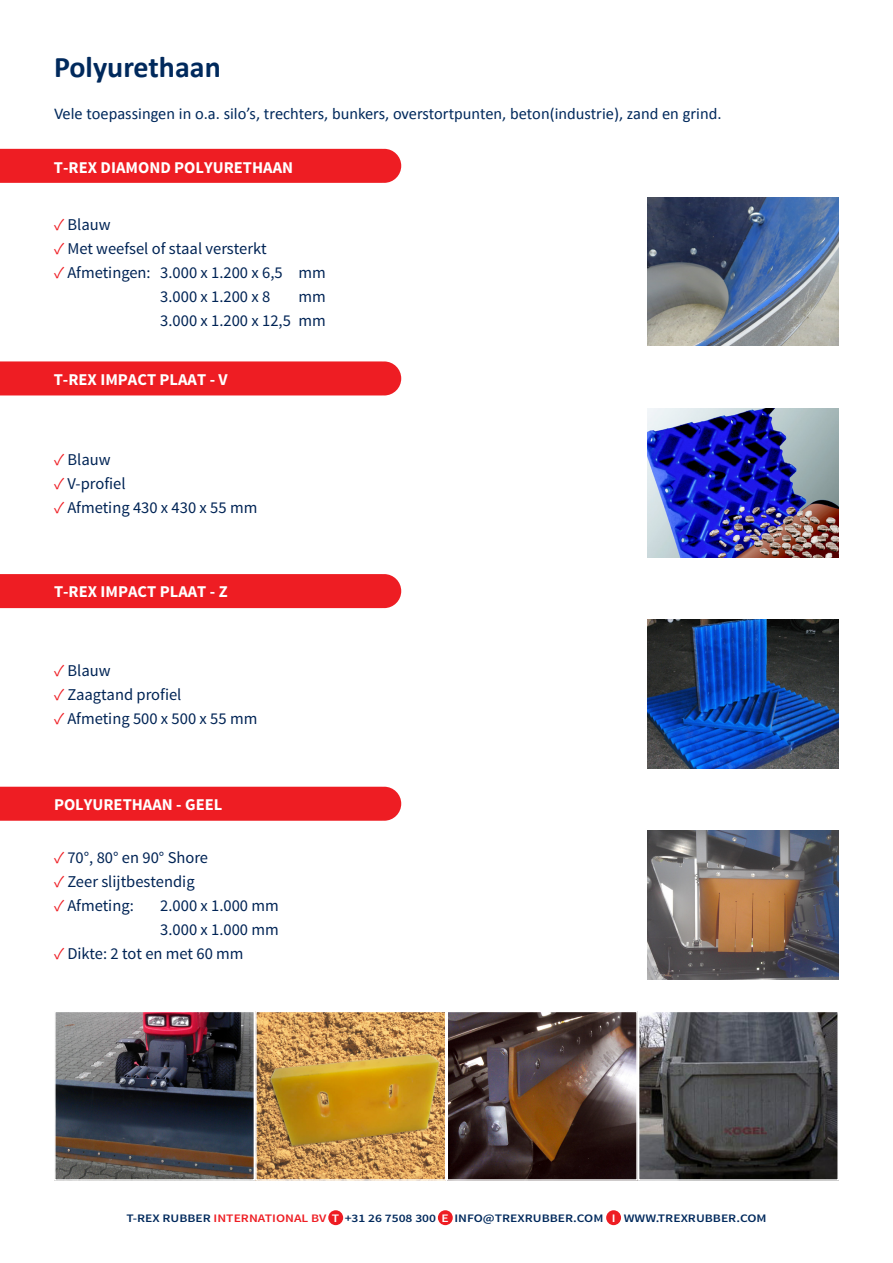
<style>
.page{position:relative;width:893px;height:1263px;background:#fff}
.page>*{position:absolute;margin:0;border:0;box-sizing:border-box;transform-origin:0 0}
.t1{font:700 30px "Calibri";color:#00295c}
.t2{font:16.5px "Source Sans Pro";color:#002455}
.t3{font:16.5px "Calibri";color:#00295c}
.Kopregels{font:700 16.5px "Source Sans Pro";color:#fff}
.t4{font:600 11.55px "Source Sans Pro";color:#00295c;scale:1.18 1}
.s1{color:#ee1d23}
.s2{color:#fff}
</style>
<div class="page">
<img style="left:57px;top:1014px;width:195px;height:164px">
<div style="left:54px;top:1011px;width:201px;height:170px;border:2px solid #fff"></div>
<img style="left:258px;top:1014px;width:377px;height:164px">
<div style="left:255px;top:1011px;width:191px;height:170px;border:2px solid #fff"></div>
<div style="left:446px;top:1011px;width:192px;height:170px;border:2px solid #fff"></div>
<img style="left:641px;top:1014px;width:195px;height:164px">
<div style="left:638px;top:1011px;width:201px;height:170px;border:2px solid #fff"></div>
<img style="left:648px;top:197px;width:190px;height:149px">
<img style="left:648px;top:408px;width:191px;height:149px">
<img style="left:647px;top:619px;width:191px;height:149px">
<img style="left:647px;top:831px;width:191px;height:148px">
<div style="left:328px;top:1210px;width:15px;height:15px;background:#ee1d23;border-radius:50%"></div>
<div style="left:438px;top:1210px;width:15px;height:15px;background:#ee1d23;border-radius:50%"></div>
<div style="left:606px;top:1210px;width:15px;height:15px;background:#ee1d23;border-radius:50%"></div>
<div style="left:0;top:149px;width:401px;height:34px;background:#ee1d23"></div>
<div style="left:0;top:361px;width:401px;height:34px;background:#ee1d23"></div>
<div style="left:0;top:574px;width:401px;height:34px;background:#ee1d23"></div>
<div style="left:0;top:787px;width:401px;height:34px;background:#ee1d23"></div>
<p class="t1" style="left:54px;top:47px;width:168px">Polyurethaan</p>
<p class="t3" style="left:54px;top:103px;width:669px">Vele toepassingen in o.a. silo’s, trechters, bunkers, overstortpunten, beton(industrie), zand en grind.</p>
<p class="Kopregels" style="left:54px;top:157px;width:241px">T-REX DIAMOND POLYURETHAAN</p>
<p class="t2" style="left:54px;top:214px;width:58px"><span class="s1">✓</span> Blauw</p>
<p class="t2" style="left:54px;top:238px;width:214px"><span class="s1">✓</span> Met weefsel of staal versterkt</p>
<p class="t2" style="left:54px;top:262px;width:273px"><span class="s1">✓</span> Afmetingen: 3.000 x 1.200 x 6,5 mm</p>
<p class="t2" style="left:160px;top:286px;width:112px">3.000 x 1.200 x 8</p>
<p class="t2" style="left:298px;top:286px;width:29px">mm</p>
<p class="t2" style="left:160px;top:310px;width:167px">3.000 x 1.200 x 12,5 mm</p>
<p class="Kopregels" style="left:54px;top:369px;width:175px">T-REX IMPACT PLAAT - V</p>
<p class="t2" style="left:54px;top:449px;width:58px"><span class="s1">✓</span> Blauw</p>
<p class="t2" style="left:54px;top:473px;width:73px"><span class="s1">✓</span> V-profiel</p>
<p class="t2" style="left:54px;top:497px;width:205px"><span class="s1">✓</span> Afmeting 430 x 430 x 55 mm</p>
<p class="Kopregels" style="left:54px;top:581px;width:175px">T-REX IMPACT PLAAT - Z</p>
<p class="t2" style="left:54px;top:660px;width:58px"><span class="s1">✓</span> Blauw</p>
<p class="t2" style="left:54px;top:684px;width:129px"><span class="s1">✓</span> Zaagtand profiel</p>
<p class="t2" style="left:54px;top:708px;width:205px"><span class="s1">✓</span> Afmeting 500 x 500 x 55 mm</p>
<p class="Kopregels" style="left:54px;top:794px;width:170px">POLYURETHAAN - GEEL</p>
<p class="t2" style="left:54px;top:847px;width:156px"><span class="s1">✓</span> 70°, 80° en 90° Shore</p>
<p class="t2" style="left:54px;top:871px;width:142px"><span class="s1">✓</span> Zeer slijtbestendig</p>
<p class="t2" style="left:54px;top:895px;width:81px"><span class="s1">✓</span> Afmeting:</p>
<p class="t2" style="left:160px;top:895px;width:120px">2.000 x 1.000 mm</p>
<p class="t2" style="left:160px;top:919px;width:120px">3.000 x 1.000 mm</p>
<p class="t2" style="left:54px;top:943px;width:191px"><span class="s1">✓</span> Dikte: 2 tot en met 60 mm</p>
<p class="t4" style="left:126px;top:1211px;width:544px">T-REX RUBBER <span class="s1">INTERNATIONAL BV</span> <span class="s2">T</span> +31 26 7508 300 <span class="s2">E</span> INFO@TREXRUBBER.COM <span class="s2">I</span> WWW.TREXRUBBER.COM</p>
</div>
